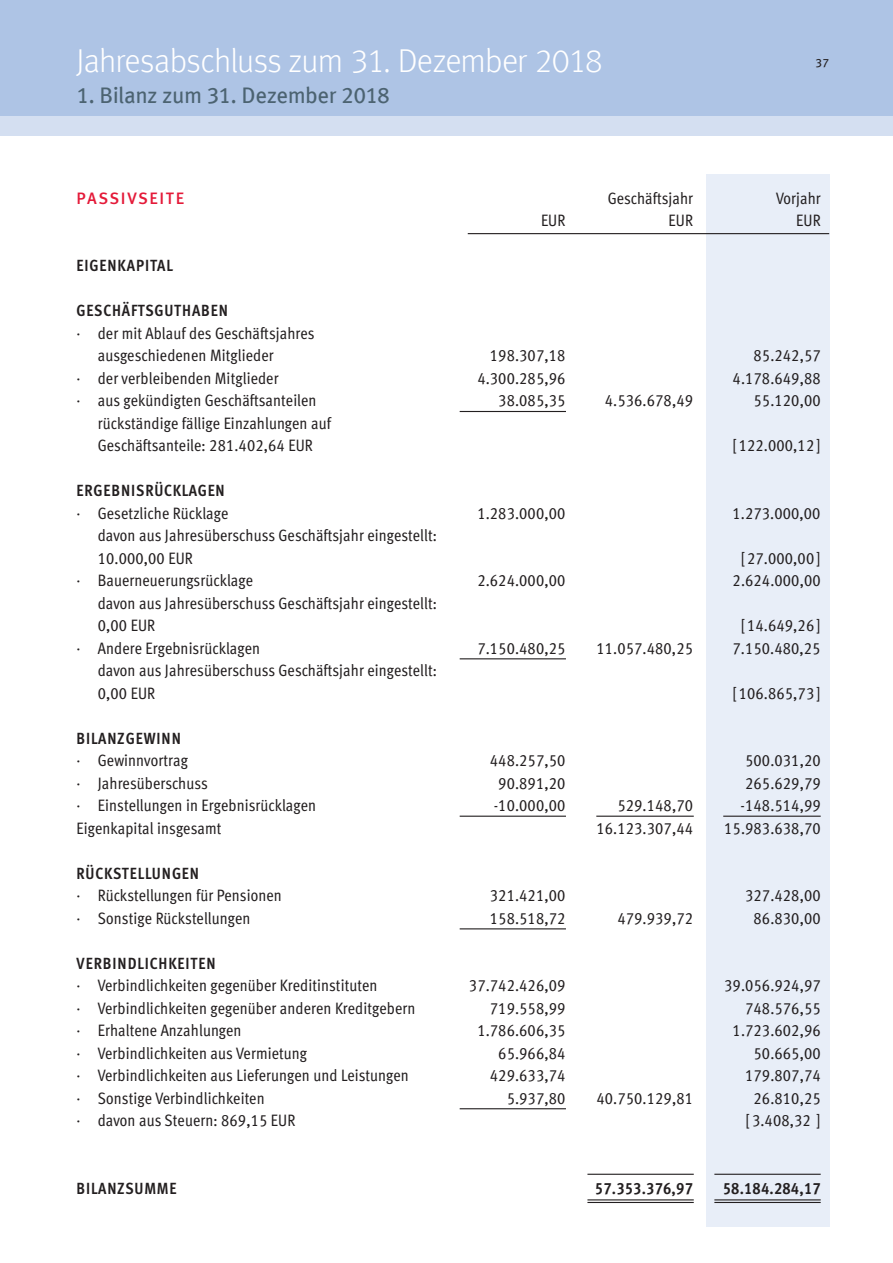
<style>
.page{position:relative;width:893px;height:1263px;background:#fff}
.page>*{position:absolute;margin:0;border:0;box-sizing:border-box;transform-origin:0 0}
.t1{font:300 33px "Meta Offc";letter-spacing:-.025em;color:#fff}
.t2{font:22.5px "Meta Offc";letter-spacing:-.025em;color:#4c6371}
.t3{font:condensed 16.5px/22.5px "Meta OT";letter-spacing:.01em;color:#231f20}
.t4{font:700 condensed 16.5px "Meta OT";letter-spacing:.015em;color:#231f20}
.t5{font:500 16.5px "Meta OT";letter-spacing:.09em;color:#e41a39}
.t6{font:700 condensed 16.2px "Meta OT";letter-spacing:.05em;color:#231f20}
.t7{font:12px "Meta Offc";color:#231f20}
</style>
<div class="page">
<div style="left:706px;top:174px;width:123px;height:1053px;background:#e8eef8"></div>
<hr style="left:460px;top:411px;width:106px;height:1px;background:#231f20">
<hr style="left:460px;top:658px;width:106px;height:1px;background:#231f20">
<hr style="left:460px;top:928px;width:106px;height:1px;background:#231f20">
<hr style="left:460px;top:816px;width:106px;height:1px;background:#231f20">
<hr style="left:460px;top:1108px;width:106px;height:1px;background:#231f20">
<hr style="left:587px;top:1174px;width:107px;height:1px;background:#231f20">
<hr style="left:587px;top:1199px;width:107px;height:1px;background:#231f20">
<hr style="left:587px;top:1202px;width:107px;height:1px;background:#231f20">
<hr style="left:596px;top:816px;width:98px;height:1px;background:#231f20">
<hr style="left:714px;top:1174px;width:107px;height:1px;background:#231f20">
<hr style="left:714px;top:1199px;width:107px;height:1px;background:#231f20">
<hr style="left:714px;top:1202px;width:107px;height:1px;background:#231f20">
<hr style="left:723px;top:816px;width:98px;height:1px;background:#231f20">
<hr style="left:468px;top:233px;width:361px;height:1px;background:#231f20">
<div style="left:0;top:0;width:893px;height:117px;background:#aec4e5"></div>
<div style="left:0;top:117px;width:893px;height:19px;background:#d4dff1"></div>
<h1 class="t1" style="left:77px;top:41px;width:528px">Jahresabschluss zum 31. Dezember 2018</h1>
<h2 class="t2" style="left:77px;top:82px;width:315px">1. Bilanz zum 31. Dezember 2018</h2>
<p class="t7" style="left:816px;top:55px;width:15px">37</p>
<p class="t5" style="left:77px;top:189px;width:109px">PASSIVSEITE</p>
<p class="t3" style="left:608px;top:186px;width:87px">Geschäftsjahr</p>
<p class="t3" style="left:776px;top:186px;width:46px">Vorjahr</p>
<p class="t3" style="left:541px;top:209px;width:26px">EUR</p>
<p class="t3" style="left:669px;top:209px;width:26px">EUR</p>
<p class="t3" style="left:796px;top:209px;width:26px">EUR</p>
<p class="t6" style="left:77px;top:255px;width:98px">EIGENKAPITAL</p>
<p class="t6" style="left:77px;top:300px;width:153px">GESCHÄFTSGUTHABEN</p>
<p class="t3" style="left:98px;top:321px;width:218px;text-indent:-21px">· der mit Ablauf des Geschäftsjahres ausgeschiedenen Mitglieder</p>
<p class="t3" style="left:490px;top:344px;width:77px">198.307,18</p>
<p class="t3" style="left:754px;top:344px;width:69px">85.242,57</p>
<p class="t3" style="left:77px;top:366px;width:204px">· der verbleibenden Mitglieder</p>
<p class="t3" style="left:477px;top:366px;width:90px">4.300.285,96</p>
<p class="t3" style="left:733px;top:366px;width:90px">4.178.649,88</p>
<p class="t3" style="left:77px;top:389px;width:241px">· aus gekündigten Geschäftsanteilen</p>
<p class="t3" style="left:498px;top:389px;width:69px">38.085,35</p>
<p class="t3" style="left:605px;top:389px;width:90px">4.536.678,49</p>
<p class="t3" style="left:754px;top:389px;width:69px">55.120,00</p>
<p class="t3" style="left:98px;top:411px;width:235px">rückständige fällige Einzahlungen auf<br>Geschäftsanteile: 281.402,64 EUR</p>
<p class="t3" style="left:732px;top:434px;width:90px">[ 122.000,12 ]</p>
<p class="t6" style="left:77px;top:480px;width:150px">ERGEBNISRÜCKLAGEN</p>
<p class="t3" style="left:77px;top:501px;width:153px">· Gesetzliche Rücklage</p>
<p class="t3" style="left:477px;top:501px;width:90px">1.283.000,00</p>
<p class="t3" style="left:732px;top:501px;width:90px">1.273.000,00</p>
<p class="t3" style="left:98px;top:524px;width:341px">davon aus Jahresüberschuss Geschäftsjahr eingestellt:<br>10.000,00 EUR</p>
<p class="t3" style="left:741px;top:546px;width:81px">[ 27.000,00 ]</p>
<p class="t3" style="left:77px;top:569px;width:178px">· Bauerneuerungsrücklage</p>
<p class="t3" style="left:477px;top:569px;width:90px">2.624.000,00</p>
<p class="t3" style="left:733px;top:569px;width:90px">2.624.000,00</p>
<p class="t3" style="left:98px;top:591px;width:341px">davon aus Jahresüberschuss Geschäftsjahr eingestellt:<br>0,00 EUR</p>
<p class="t3" style="left:741px;top:614px;width:81px">[ 14.649,26 ]</p>
<p class="t3" style="left:77px;top:636px;width:185px">· Andere Ergebnisrücklagen</p>
<p class="t3" style="left:477px;top:636px;width:90px">7.150.480,25</p>
<p class="t3" style="left:596px;top:636px;width:98px">11.057.480,25</p>
<p class="t3" style="left:732px;top:636px;width:90px">7.150.480,25</p>
<p class="t3" style="left:98px;top:659px;width:341px">davon aus Jahresüberschuss Geschäftsjahr eingestellt:<br>0,00 EUR</p>
<p class="t3" style="left:732px;top:681px;width:90px">[ 106.865,73 ]</p>
<p class="t6" style="left:77px;top:728px;width:106px">BILANZGEWINN</p>
<p class="t3" style="left:77px;top:749px;width:113px">· Gewinnvortrag</p>
<p class="t3" style="left:490px;top:749px;width:77px">448.257,50</p>
<p class="t3" style="left:745px;top:749px;width:77px">500.031,20</p>
<p class="t3" style="left:77px;top:771px;width:133px">· Jahresüberschuss</p>
<p class="t3" style="left:498px;top:771px;width:69px">90.891,20</p>
<p class="t3" style="left:745px;top:771px;width:77px">265.629,79</p>
<p class="t3" style="left:77px;top:794px;width:241px">· Einstellungen in Ergebnisrücklagen</p>
<p class="t3" style="left:494px;top:794px;width:73px">-10.000,00</p>
<p class="t3" style="left:617px;top:794px;width:77px">529.148,70</p>
<p class="t3" style="left:741px;top:794px;width:82px">-148.514,99</p>
<p class="t3" style="left:77px;top:816px;width:146px">Eigenkapital insgesamt</p>
<p class="t3" style="left:597px;top:816px;width:98px">16.123.307,44</p>
<p class="t3" style="left:724px;top:816px;width:98px">15.983.638,70</p>
<p class="t6" style="left:77px;top:863px;width:124px">RÜCKSTELLUNGEN</p>
<p class="t3" style="left:77px;top:884px;width:207px">· Rückstellungen für Pensionen</p>
<p class="t3" style="left:490px;top:884px;width:77px">321.421,00</p>
<p class="t3" style="left:745px;top:884px;width:77px">327.428,00</p>
<p class="t3" style="left:77px;top:906px;width:175px">· Sonstige Rückstellungen</p>
<p class="t3" style="left:490px;top:906px;width:77px">158.518,72</p>
<p class="t3" style="left:617px;top:906px;width:77px">479.939,72</p>
<p class="t3" style="left:754px;top:906px;width:69px">86.830,00</p>
<p class="t6" style="left:77px;top:953px;width:140px">VERBINDLICHKEITEN</p>
<p class="t3" style="left:77px;top:974px;width:302px">· Verbindlichkeiten gegenüber Kreditinstituten</p>
<p class="t3" style="left:469px;top:974px;width:98px">37.742.426,09</p>
<p class="t3" style="left:724px;top:974px;width:98px">39.056.924,97</p>
<p class="t3" style="left:77px;top:996px;width:340px">· Verbindlichkeiten gegenüber anderen Kreditgebern</p>
<p class="t3" style="left:490px;top:996px;width:77px">719.558,99</p>
<p class="t3" style="left:745px;top:996px;width:77px">748.576,55</p>
<p class="t3" style="left:77px;top:1019px;width:166px">· Erhaltene Anzahlungen</p>
<p class="t3" style="left:477px;top:1019px;width:90px">1.786.606,35</p>
<p class="t3" style="left:733px;top:1019px;width:90px">1.723.602,96</p>
<p class="t3" style="left:77px;top:1041px;width:232px">· Verbindlichkeiten aus Vermietung</p>
<p class="t3" style="left:498px;top:1041px;width:69px">65.966,84</p>
<p class="t3" style="left:754px;top:1041px;width:69px">50.665,00</p>
<p class="t3" style="left:77px;top:1064px;width:334px">· Verbindlichkeiten aus Lieferungen und Leistungen</p>
<p class="t3" style="left:490px;top:1064px;width:77px">429.633,74</p>
<p class="t3" style="left:745px;top:1064px;width:77px">179.807,74</p>
<p class="t3" style="left:77px;top:1086px;width:190px">· Sonstige Verbindlichkeiten</p>
<p class="t3" style="left:507px;top:1086px;width:60px">5.937,80</p>
<p class="t3" style="left:596px;top:1086px;width:98px">40.750.129,81</p>
<p class="t3" style="left:754px;top:1086px;width:69px">26.810,25</p>
<p class="t3" style="left:77px;top:1109px;width:220px">· davon aus Steuern: 869,15 EUR</p>
<p class="t3" style="left:746px;top:1109px;width:77px">[ 3.408,32 ]</p>
<p class="t6" style="left:77px;top:1178px;width:101px">BILANZSUMME</p>
<p class="t4" style="left:595px;top:1177px;width:99px">57.353.376,97</p>
<p class="t4" style="left:723px;top:1177px;width:99px">58.184.284,17</p>
</div>
